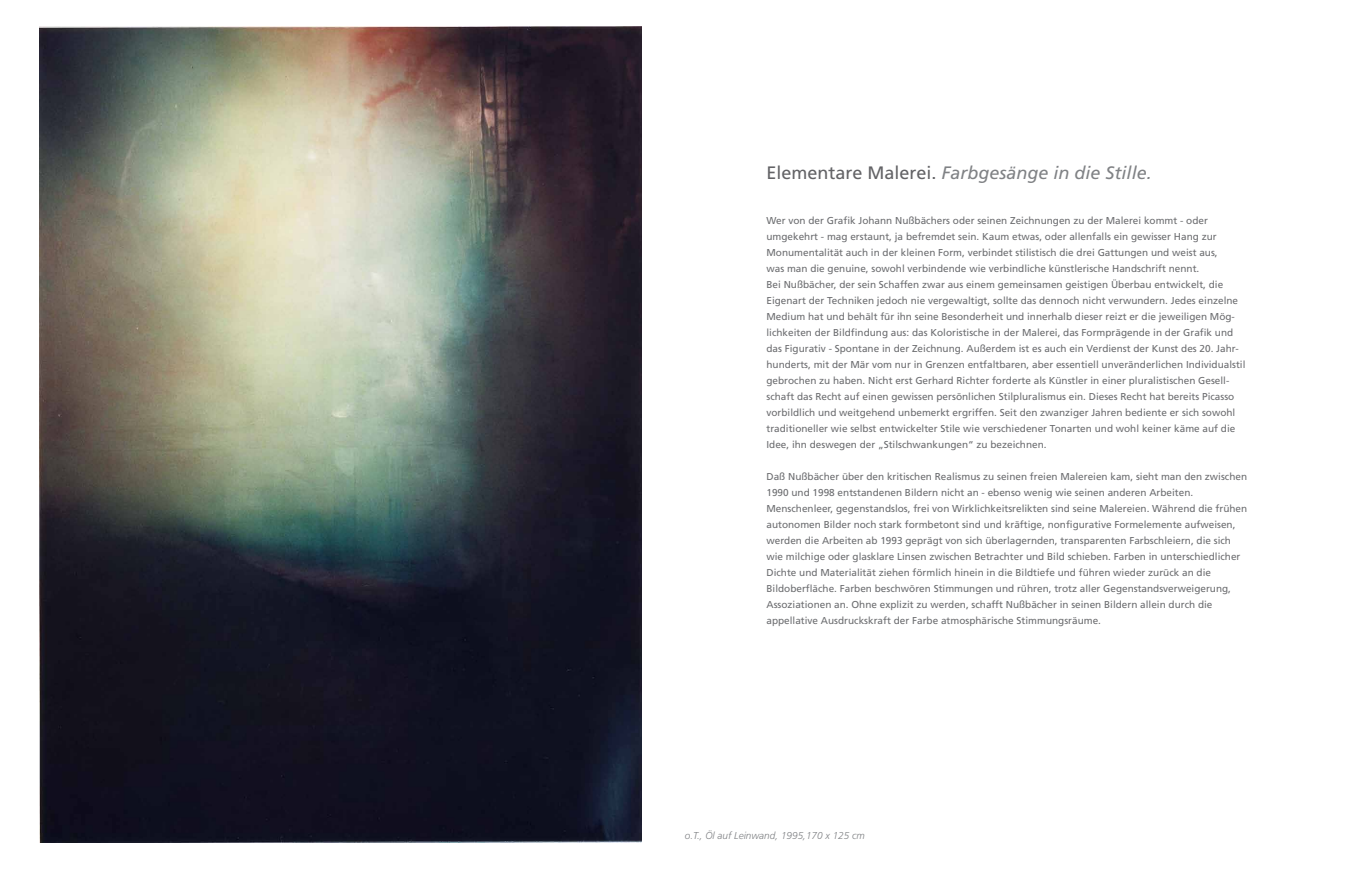
<style>
.page{position:relative;width:1355px;height:879px;background:#fff}
.page>*{position:absolute;margin:0;border:0;box-sizing:border-box;transform-origin:0 0}
.t1{font:italic 18px "Frutiger";color:#808285}
.t2{font:10px/16px "Frutiger";color:#6c6d70}
.t3{font:italic 300 10px "Frutiger";color:#808285}
.s1{font-style:normal;color:#636366}
</style>
<div class="page">
<img style="left:39px;top:26px;width:602px;height:817px">
<p class="t1" style="left:766px;top:162px;width:387px"><span class="s1">Elementare Malerei.</span> Farbgesänge in die Stille.</p>
<p class="t2" style="left:766px;top:212px;width:443px">Wer von der Grafik Johann Nußbächers oder seinen Zeichnungen zu der Malerei kommt - oder</p>
<p class="t2" style="left:766px;top:228px;width:452px">umgekehrt - mag erstaunt, ja befremdet sein. Kaum etwas, oder allenfalls ein gewisser Hang zur</p>
<p class="t2" style="left:766px;top:244px;width:453px">Monumentalität auch in der kleinen Form, verbindet stilistisch die drei Gattungen und weist aus,</p>
<p class="t2" style="left:766px;top:260px;width:434px">was man die genuine, sowohl verbindende wie verbindliche künstlerische Handschrift nennt.</p>
<p class="t2" style="left:766px;top:276px;width:481px">Bei Nußbächer, der sein Schaffen zwar aus einem gemeinsamen geistigen Überbau entwickelt, die Eigenart der Techniken jedoch nie vergewaltigt, sollte das dennoch nicht verwundern. Jedes einzelne Medium hat und behält für ihn seine Besonderheit und innerhalb dieser reizt er die jeweiligen Mög&shy;lichkeiten der Bildfindung aus: das Koloristische in der Malerei, das Formprägende in der Grafik und das Figurativ - Spontane in der Zeichnung. Außerdem ist es auch ein Verdienst der Kunst des 20. Jahr&shy;hunderts, mit der Mär vom nur in Grenzen entfaltbaren, aber essentiell unveränderlichen Individualstil gebrochen zu haben. Nicht erst Gerhard Richter forderte als Künstler in einer pluralistischen Gesell&shy;schaft das Recht auf einen gewissen persönlichen Stilpluralismus ein. Dieses Recht hat bereits Picasso vorbildlich und weitgehend unbemerkt ergriffen. Seit den zwanziger Jahren bediente er sich sowohl traditioneller wie selbst entwickelter Stile wie verschiedener Tonarten und wohl keiner käme auf die Idee, ihn deswegen der „Stilschwankungen“ zu bezeichnen.</p>
<p class="t2" style="left:766px;top:468px;width:482px">Daß Nußbächer über den kritischen Realismus zu seinen freien Malereien kam, sieht man den zwischen<br>1990 und 1998 entstandenen Bildern nicht an - ebenso wenig wie seinen anderen Arbeiten.</p>
<p class="t2" style="left:766px;top:500px;width:482px">Menschenleer, gegenstandslos, frei von Wirklichkeitsrelikten sind seine Malereien. Während die frühen autonomen Bilder noch stark formbetont sind und kräftige, nonfigurative Formelemente aufweisen, werden die Arbeiten ab 1993 geprägt von sich überlagernden, transparenten Farbschleiern, die sich wie milchige oder glasklare Linsen zwischen Betrachter und Bild schieben. Farben in unterschiedlicher Dichte und Materialität ziehen förmlich hinein in die Bildtiefe und führen wieder zurück an die</p>
<p class="t2" style="left:766px;top:580px;width:466px">Bildoberfläche. Farben beschwören Stimmungen und rühren, trotz aller Gegenstandsverweigerung,<br>Assoziationen an. Ohne explizit zu werden, schafft Nußbächer in seinen Bildern allein durch die</p>
<p class="t2" style="left:766px;top:612px;width:336px">appellative Ausdruckskraft der Farbe atmosphärische Stimmungsräume.</p>
<p class="t3" style="left:685px;top:830px;width:182px">o.T., Öl auf Leinwand, 1995,170 x 125 cm</p>
</div>
